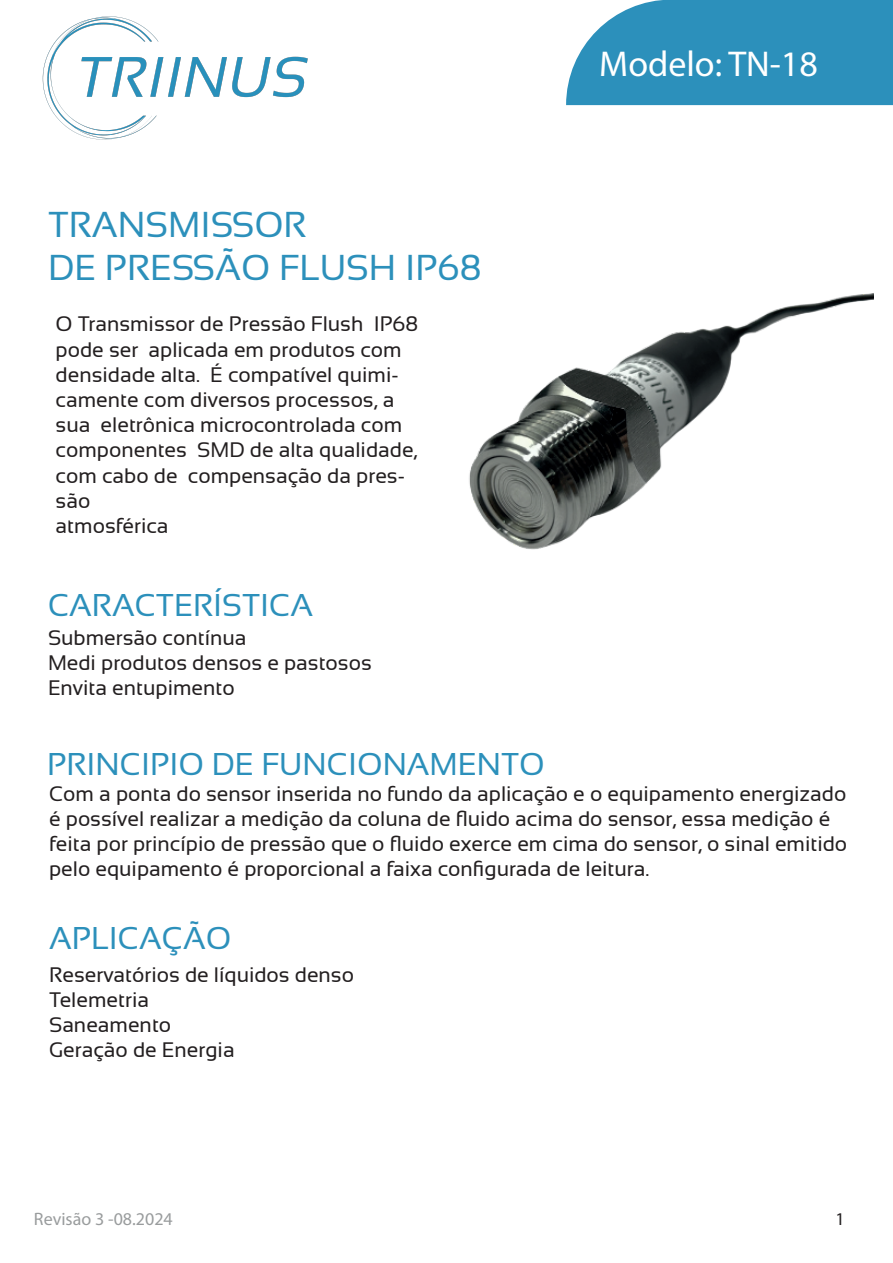
<style>
.page{position:relative;width:893px;height:1263px;background:#fff}
.page>*{position:absolute;margin:0;border:0;box-sizing:border-box;transform-origin:0 0}
.t1{font:36px/43.2px "Sansation";color:#2c90bb}
.t2{font:36px "Myriad Pro";color:#fff}
.t3{font:31.5px "Sansation";color:#2c90bb}
.t4{font:21px/25.2px "Sansation";color:#231f20}
.t5{font:18px "Myriad Pro";color:#999c9d}
.t6{font:18px "Myriad Pro";color:#231f20}
</style>
<div class="page">
<svg style="left:566px;top:0;width:327px;height:105px"></svg>
<img style="left:42px;top:16px;width:266px;height:124px">
<img style="left:469px;top:293px;width:405px;height:257px">
<h1 class="t1" style="left:48px;top:203px;width:435px">TRANSMISSOR<br>DE PRESSÃO FLUSH IP68</h1>
<p class="t4" style="left:56px;top:311px;width:364px">O Transmissor de Pressão Flush IP68 pode ser aplicada em produtos com densidade alta. É compatível quimi&shy;camente com diversos processos, a sua eletrônica microcontrolada com componentes SMD de alta qualidade, com cabo de compensação da pres&shy;são<br>atmosférica</p>
<h2 class="t3" style="left:48px;top:588px;width:267px">CARACTERÍSTICA</h2>
<p class="t4" style="left:48px;top:625px;width:325px">Submersão contínua<br>Medi produtos densos e pastosos<br>Envita entupimento</p>
<h2 class="t3" style="left:47px;top:746px;width:499px">PRINCIPIO DE FUNCIONAMENTO</h2>
<h1 class="t2" style="left:599px;top:42px;width:220px">Modelo: TN-18</h1>
<p class="t4" style="left:49px;top:781px;width:800px">Com a ponta do sensor inserida no fundo da aplicação e o equipamento energizado é possível realizar a medição da coluna de fluido acima do sensor, essa medição é feita por princípio de pressão que o fluido exerce em cima do sensor, o sinal emitido pelo equipamento é proporcional a faixa configurada de leitura.</p>
<h2 class="t3" style="left:49px;top:921px;width:184px">APLICAÇÃO</h2>
<p class="t4" style="left:49px;top:962px;width:306px">Reservatórios de líquidos denso<br>Telemetria<br>Saneamento<br>Geração de Energia</p>
<p class="t5" style="left:34px;top:1207px;width:140px">Revisão 3 -08.2024</p>
<p class="t6" style="left:836px;top:1207px;width:11px">1</p>
</div>
